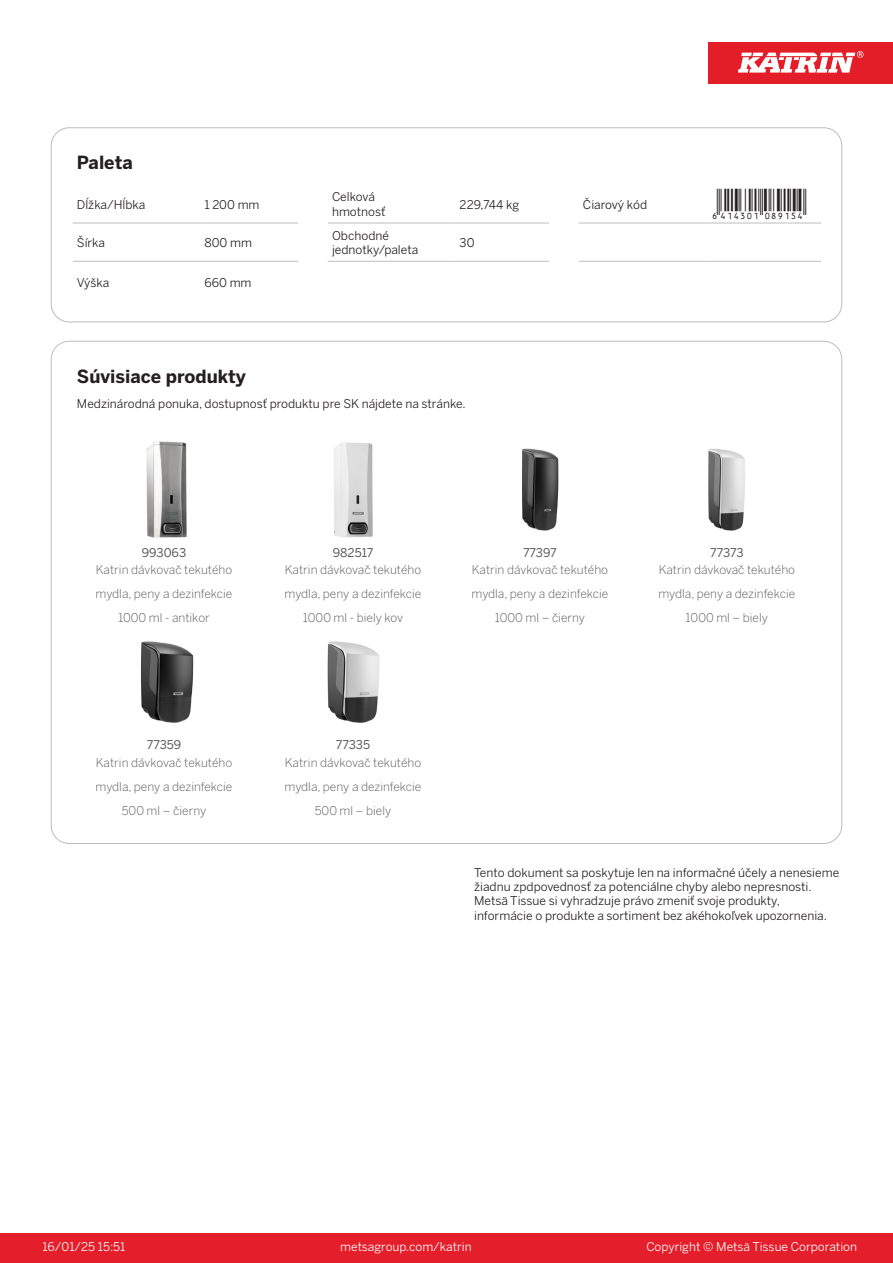
<style>
.page{position:relative;width:893px;height:1263px;background:#fff}
.page>*{position:absolute;margin:0;border:0;box-sizing:border-box;transform-origin:0 0}
.T_EAN{font:30px "Viisas EAN Matala";color:#231f20}
.T_TableHeader{font:700 18px "Benton Sans";color:#231f20}
.T_RelatedName{font:300 12px/24px "Benton Sans";color:#57585a;text-align:center}
.Disclaimer{font:12px/14.4px "Benton Sans";color:#231f20}
.T_TableBody{font:12px "Benton Sans";color:#231f20}
.t1{font:12px "Benton Sans";color:#fff}
.T_RelatedCode{font:12px "Benton Sans";color:#57585a}
</style>
<div class="page">
<div style="left:0;top:1233px;width:893px;height:30px;background:#e41e2b"></div>
<div style="left:708px;top:43px;width:185px;height:41px;background:#e31e28"></div>
<svg style="left:738px;top:51px;width:126px;height:22px"></svg>
<hr style="left:73px;top:223px;width:127px;height:1px;background:#bcbdc0">
<hr style="left:200px;top:223px;width:98px;height:1px;background:#bcbdc0">
<hr style="left:328px;top:223px;width:127px;height:1px;background:#bcbdc0">
<hr style="left:455px;top:223px;width:94px;height:1px;background:#bcbdc0">
<hr style="left:579px;top:223px;width:127px;height:1px;background:#bcbdc0">
<hr style="left:706px;top:223px;width:115px;height:1px;background:#bcbdc0">
<hr style="left:73px;top:261px;width:127px;height:1px;background:#bcbdc0">
<hr style="left:200px;top:261px;width:98px;height:1px;background:#bcbdc0">
<hr style="left:328px;top:261px;width:127px;height:1px;background:#bcbdc0">
<hr style="left:455px;top:261px;width:94px;height:1px;background:#bcbdc0">
<hr style="left:579px;top:261px;width:127px;height:1px;background:#bcbdc0">
<hr style="left:706px;top:261px;width:115px;height:1px;background:#bcbdc0">
<div style="left:51px;top:128px;width:791px;height:194px;border:1px solid #bcbdc0;border-radius:18px"></div>
<img style="left:146px;top:441px;width:41px;height:97px">
<img style="left:334px;top:442px;width:39px;height:96px">
<img style="left:522px;top:448px;width:37px;height:83px">
<img style="left:708px;top:448px;width:37px;height:83px">
<img style="left:140px;top:641px;width:54px;height:82px">
<img style="left:327px;top:641px;width:53px;height:82px">
<p class="T_TableHeader" style="left:77px;top:151px;width:57px">Paleta</p>
<p class="T_TableBody" style="left:77px;top:197px;width:70px">Dĺžka/Hĺbka</p>
<p class="T_TableBody" style="left:204px;top:197px;width:57px">1 200 mm</p>
<p class="T_TableBody" style="left:77px;top:235px;width:30px">Šírka</p>
<p class="T_TableBody" style="left:204px;top:235px;width:49px">800 mm</p>
<p class="T_TableBody" style="left:77px;top:276px;width:34px">Výška</p>
<p class="T_TableBody" style="left:204px;top:276px;width:49px">660 mm</p>
<p class="T_TableBody" style="left:332px;top:190px;width:44px">Celková</p>
<p class="T_TableBody" style="left:332px;top:204px;width:55px">hmotnosť</p>
<p class="T_TableBody" style="left:332px;top:228px;width:58px">Obchodné</p>
<p class="T_TableBody" style="left:332px;top:243px;width:88px">jednotky/paleta</p>
<p class="T_TableBody" style="left:460px;top:197px;width:61px">229,744 kg</p>
<p class="T_TableBody" style="left:583px;top:197px;width:66px">Čiarový kód</p>
<p class="T_EAN" style="left:710px;top:188px;width:97px">*6414301089154*</p>
<p class="T_TableBody" style="left:460px;top:235px;width:16px">30</p>
<p class="T_TableHeader" style="left:77px;top:365px;width:171px">Súvisiace produkty</p>
<p class="T_TableBody" style="left:77px;top:396px;width:390px">Medzinárodná ponuka, dostupnosť produktu pre SK nájdete na stránke.</p>
<p class="T_RelatedCode" style="left:142px;top:545px;width:46px">993063</p>
<p class="T_RelatedCode" style="left:333px;top:545px;width:42px">982517</p>
<p class="T_RelatedCode" style="left:523px;top:545px;width:35px">77397</p>
<p class="T_RelatedCode" style="left:710px;top:545px;width:35px">77373</p>
<p class="T_RelatedName" style="left:96px;top:558px;width:138px">Katrin dávkovač tekutého mydla, peny a dezinfekcie<br>1000 ml - antikor</p>
<p class="T_RelatedName" style="left:285px;top:558px;width:138px">Katrin dávkovač tekutého mydla, peny a dezinfekcie<br>1000 ml - biely kov</p>
<p class="T_RelatedName" style="left:472px;top:558px;width:138px">Katrin dávkovač tekutého mydla, peny a dezinfekcie<br>1000 ml – čierny</p>
<p class="T_RelatedName" style="left:658px;top:558px;width:138px">Katrin dávkovač tekutého mydla, peny a dezinfekcie<br>1000 ml – biely</p>
<p class="T_RelatedCode" style="left:147px;top:737px;width:36px">77359</p>
<p class="T_RelatedCode" style="left:336px;top:737px;width:36px">77335</p>
<p class="T_RelatedName" style="left:96px;top:750px;width:138px">Katrin dávkovač tekutého mydla, peny a dezinfekcie<br>500 ml – čierny</p>
<p class="T_RelatedName" style="left:285px;top:750px;width:138px">Katrin dávkovač tekutého mydla, peny a dezinfekcie<br>500 ml – biely</p>
<p class="Disclaimer" style="left:474px;top:865px;width:367px">Tento dokument sa poskytuje len na informačné účely a nenesieme žiadnu zpdpovednosť za potenciálne chyby alebo nepresnosti.<br>Metsä Tissue si vyhradzuje právo zmeniť svoje produkty, informácie o produkte a sortiment bez akéhokoľvek upozornenia.</p>
<p class="t1" style="left:43px;top:1239px;width:84px">16/01/25 15:51</p>
<p class="t1" style="left:340px;top:1239px;width:133px">metsagroup.com/katrin</p>
<p class="t1" style="left:646px;top:1239px;width:212px">Copyright © Metsä Tissue Corporation</p>
</div>
